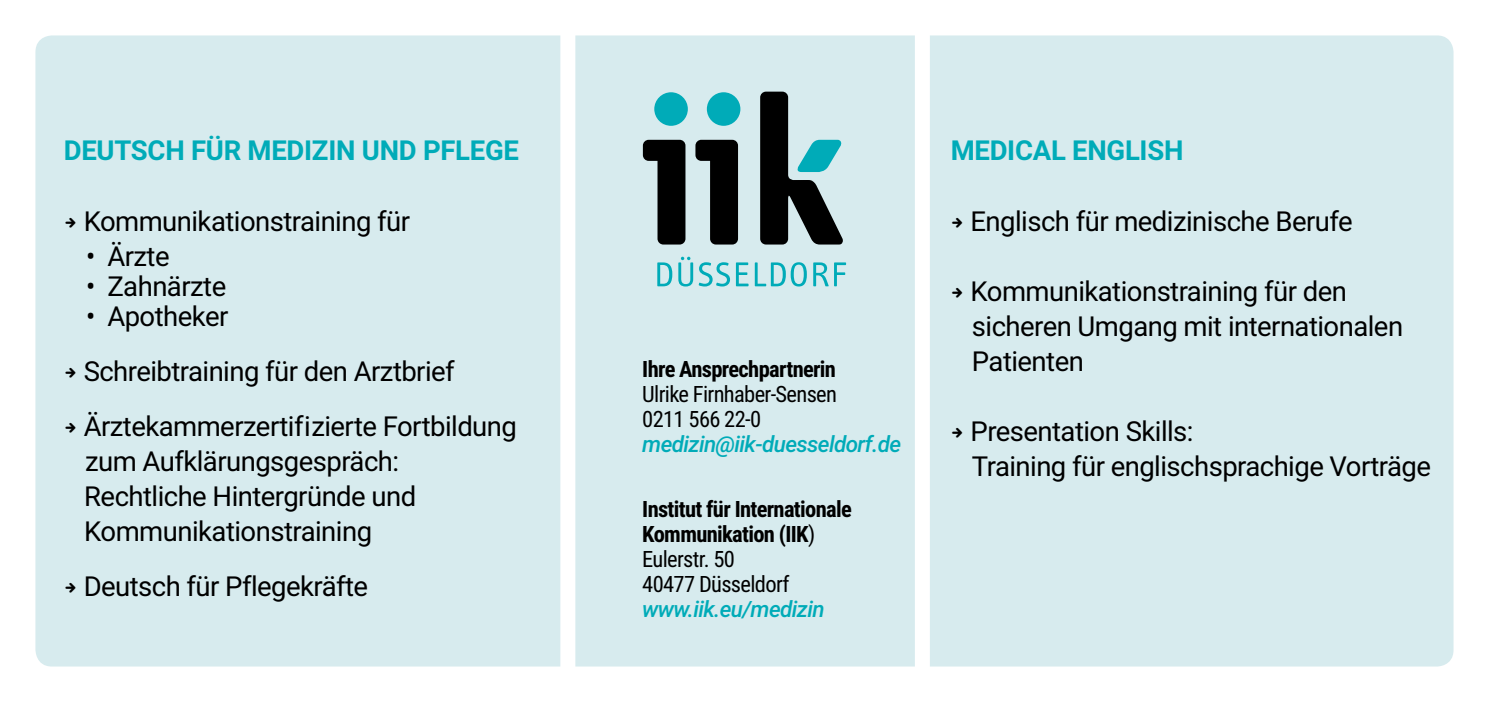
<style>
.page{position:relative;width:1489px;height:702px;background:#fff}
.page>*{position:absolute;margin:0;border:0;box-sizing:border-box;transform-origin:0 0}
.t1{font:27.5px/35px "Roboto";letter-spacing:-.02em;color:#000}
.t2{font:700 27.5px "Roboto";letter-spacing:-.01em;color:#00abb8}
.t3{font:700 22.5px/25px "Roboto Condensed";letter-spacing:-.03em;color:#000}
.t4{font:italic 500 22.5px "Roboto";letter-spacing:-.03em;color:#00abb8}
.t5{font:22.5px/25px "Roboto Condensed";letter-spacing:-.03em;color:#000}
.s1{font-weight:400}
</style>
<div class="page">
<div style="left:35px;top:35px;width:1418px;height:631px;background:#d7ebee;border-radius:17px"></div>
<div style="left:560px;top:21px;width:15px;height:659px;background:#fff"></div>
<div style="left:914px;top:21px;width:15px;height:659px;background:#fff"></div>
<svg style="left:643px;top:140px;width:42px;height:104px"></svg>
<svg style="left:657px;top:257px;width:189px;height:29px"></svg>
<svg style="left:695px;top:140px;width:43px;height:104px"></svg>
<div style="left:654px;top:92px;width:33px;height:34px;background:#00abb8;border-radius:50%"></div>
<div style="left:706px;top:92px;width:34px;height:34px;background:#00abb8;border-radius:50%"></div>
<svg style="left:760px;top:92px;width:83px;height:152px"></svg>
<p class="t2" style="left:64px;top:131px;width:456px">DEUTSCH FÜR MEDIZIN UND PFLEGE</p>
<p class="t1" style="left:84px;top:202px;width:328px">Kommunikationstraining für</p>
<p class="t1" style="left:86px;top:237px;width:85px">• Ärzte</p>
<p class="t1" style="left:86px;top:267px;width:142px">• Zahnärzte</p>
<p class="t1" style="left:84px;top:287px;width:435px;line-height:55px">• Apotheker<br>Schreibtraining für den Arztbrief<br>Ärztekammerzertifizierte Fortbildung</p>
<p class="t1" style="left:84px;top:442px;width:333px">zum Aufklärungsgespräch:<br>Rechtliche Hintergründe und<br>Kommunikationstraining</p>
<p class="t1" style="left:84px;top:567px;width:286px">Deutsch für Pflegekräfte</p>
<p class="t3" style="left:642px;top:355px;width:195px">Ihre Ansprechpartnerin</p>
<p class="t5" style="left:642px;top:380px;width:196px">Ulrike Firnhaber-Sensen<br>0211 566 22-0</p>
<p class="t4" style="left:642px;top:428px;width:260px">medizin@iik-duesseldorf.de</p>
<p class="t3" style="left:642px;top:495px;width:211px">Institut für Internationale<br>Kommunikation (IIK<span class="s1">)<br>Eulerstr. 50<br>40477 Düsseldorf</span></p>
<p class="t4" style="left:642px;top:593px;width:184px">www.iik.eu/medizin</p>
<p class="t2" style="left:950px;top:131px;width:234px">MEDICAL ENGLISH</p>
<p class="t1" style="left:970px;top:202px;width:383px">Englisch für medizinische Berufe</p>
<p class="t1" style="left:970px;top:272px;width:434px">Kommunikationstraining für den sicheren Umgang mit internationalen<br>Patienten</p>
<p class="t1" style="left:970px;top:412px;width:462px">Presentation Skills:<br>Training für englischsprachige Vorträge</p>
</div>
